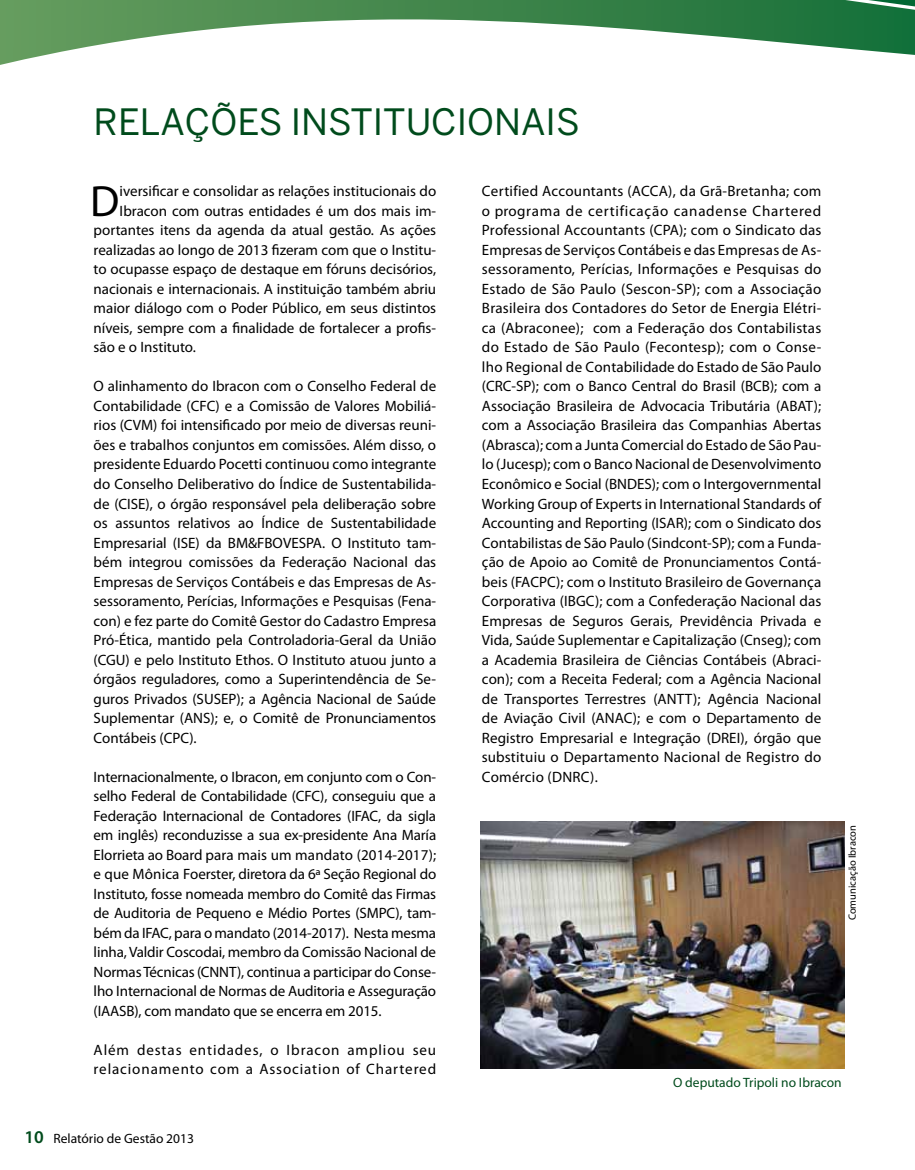
<style>
.page{position:relative;width:915px;height:1170px;background:#fff}
.page>*{position:absolute;margin:0;border:0;box-sizing:border-box;transform-origin:0 0}
.t1{font:43.95px "Myriad Pro";color:#000}
.t2{font:36px "Benton Sans";color:#004b1c}
.t3{font:15px/19.5px "Myriad Pro";color:#000;text-align:justify}
.t4{font:15px/19.5px "Myriad Pro";letter-spacing:.06em;color:#000}
.t5{font:13.5px "Myriad Pro";color:#004b1c}
.t6{font:13.5px "Myriad Pro";color:#000}
.t7{font:10.5px "Myriad Pro";color:#000}
.s1{font-weight:600;font-size:18px;color:#004b1c}
</style>
<div class="page">
<svg style="left:0;top:0;width:914px;height:65px"></svg>
<img style="left:480px;top:821px;width:364px;height:247px">
<h2 class="t2" style="left:94px;top:101px;width:487px">RELAÇÕES I NSTITUCIONAIS</h2>
<h1 class="t1" style="left:90px;top:177px;width:31px">D</h1>
<p class="t3" style="left:120px;top:182px;width:318px">iversificar e consolidar as relações institucionais do</p>
<p class="t3" style="left:120px;top:201px;width:318px">Ibracon com outras entidades é um dos mais im-</p>
<p class="t3" style="left:94px;top:221px;width:344px">portantes itens da agenda da atual gestão. As ações</p>
<p class="t3" style="left:94px;top:240px;width:344px">realizadas ao longo de 2013 fizeram com que o Institu-</p>
<p class="t3" style="left:94px;top:260px;width:344px">to ocupasse espaço de destaque em fóruns decisórios,</p>
<p class="t3" style="left:94px;top:279px;width:344px">nacionais e internacionais. A instituição também abriu</p>
<p class="t3" style="left:94px;top:299px;width:344px">maior diálogo com o Poder Público, em seus distintos</p>
<p class="t3" style="left:94px;top:318px;width:344px">níveis, sempre com a finalidade de fortalecer a profis-</p>
<p class="t3" style="left:94px;top:338px;width:104px">são e o Instituto.</p>
<p class="t3" style="left:94px;top:377px;width:344px">O alinhamento do Ibracon com o Conselho Federal de Contabilidade (CFC) e a Comissão de Valores Mobiliá&shy;rios (CVM) foi intensificado por meio de diversas reuni&shy;ões e trabalhos conjuntos em comissões. Além disso, o presidente Eduardo Pocetti continuou como integrante do Conselho Deliberativo do Índice de Sustentabilida&shy;de (CISE), o órgão responsável pela deliberação sobre os assuntos relativos ao Índice de Sustentabilidade Empresarial (ISE) da BM&amp;FBOVESPA. O Instituto tam&shy;bém integrou comissões da Federação Nacional das Empresas de Serviços Contábeis e das Empresas de As&shy;sessoramento, Perícias, Informações e Pesquisas (Fena&shy;con) e fez parte do Comitê Gestor do Cadastro Empresa Pró-Ética, mantido pela Controladoria-Geral da União (CGU) e pelo Instituto Ethos. O Instituto atuou junto a órgãos reguladores, como a Superintendência de Se&shy;guros Privados (SUSEP); a Agência Nacional de Saúde Suplementar (ANS); e, o Comitê de Pronunciamentos Contábeis (CPC).</p>
<p class="t3" style="left:94px;top:767px;width:344px">Internacionalmente, o Ibracon, em conjunto com o Con&shy;selho Federal de Contabilidade (CFC), conseguiu que a Federação Internacional de Contadores (IFAC, da sigla em inglês) reconduzisse a sua ex-presidente Ana María Elorrieta ao Board para mais um mandato (2014-2017); e que Mônica Foerster, diretora da 6ª Seção Regional do Instituto, fosse nomeada membro do Comitê das Firmas de Auditoria de Pequeno e Médio Portes (SMPC), tam&shy;bém da IFAC, para o mandato (2014-2017). Nesta mesma linha, Valdir Coscodai, membro da Comissão Nacional de Normas Técnicas (CNNT), continua a participar do Conse&shy;lho Internacional de Normas de Auditoria e Asseguração (IAASB), com mandato que se encerra em 2015.</p>
<p class="t4" style="left:94px;top:1040px;width:344px">Além destas entidades, o Ibracon ampliou seu relacionamento com a Association of Chartered</p>
<p class="t3" style="left:482px;top:182px;width:341px">Certified Accountants (ACCA), da Grã-Bretanha; com o programa de certificação canadense Chartered Professional Accountants (CPA); com o Sindicato das Empresas de Serviços Contábeis e das Empresas de As&shy;sessoramento, Perícias, Informações e Pesquisas do Estado de São Paulo (Sescon-SP); com a Associação Brasileira dos Contadores do Setor de Energia Elétri&shy;ca (Abraconee); com a Federação dos Contabilistas do Estado de São Paulo (Fecontesp); com o Conse&shy;lho Regional de Contabilidade do Estado de São Paulo (CRC-SP); com o Banco Central do Brasil (BCB); com a Associação Brasileira de Advocacia Tributária (ABAT); com a Associação Brasileira das Companhias Abertas (Abrasca); com a Junta Comercial do Estado de São Pau&shy;lo (Jucesp); com o Banco Nacional de Desenvolvimento Econômico e Social (BNDES); com o Intergovernmental Working Group of Experts in International Standards of Accounting and Reporting (ISAR); com o Sindicato dos Contabilistas de São Paulo (Sindcont-SP); com a Funda&shy;ção de Apoio ao Comitê de Pronunciamentos Contá&shy;beis (FACPC); com o Instituto Brasileiro de Governança Corporativa (IBGC); com a Confederação Nacional das Empresas de Seguros Gerais, Previdência Privada e Vida, Saúde Suplementar e Capitalização (Cnseg); com a Academia Brasileira de Ciências Contábeis (Abraci&shy;con); com a Receita Federal; com a Agência Nacional de Transportes Terrestres (ANTT); Agência Nacional de Aviação Civil (ANAC); e com o Departamento de Registro Empresarial e Integração (DREI), órgão que substituiu o Departamento Nacional de Registro do Comércio (DNRC).</p>
<p class="t7" style="left:846px;top:920px;width:97px;rotate:-90deg">Comunicação Ibracon</p>
<p class="t6" style="left:25px;top:1131px;width:171px"><span class="s1">10</span> Relatório de Gestão 2013</p>
<p class="t5" style="left:673px;top:1074px;width:170px">O deputado Tripoli no Ibracon</p>
</div>
